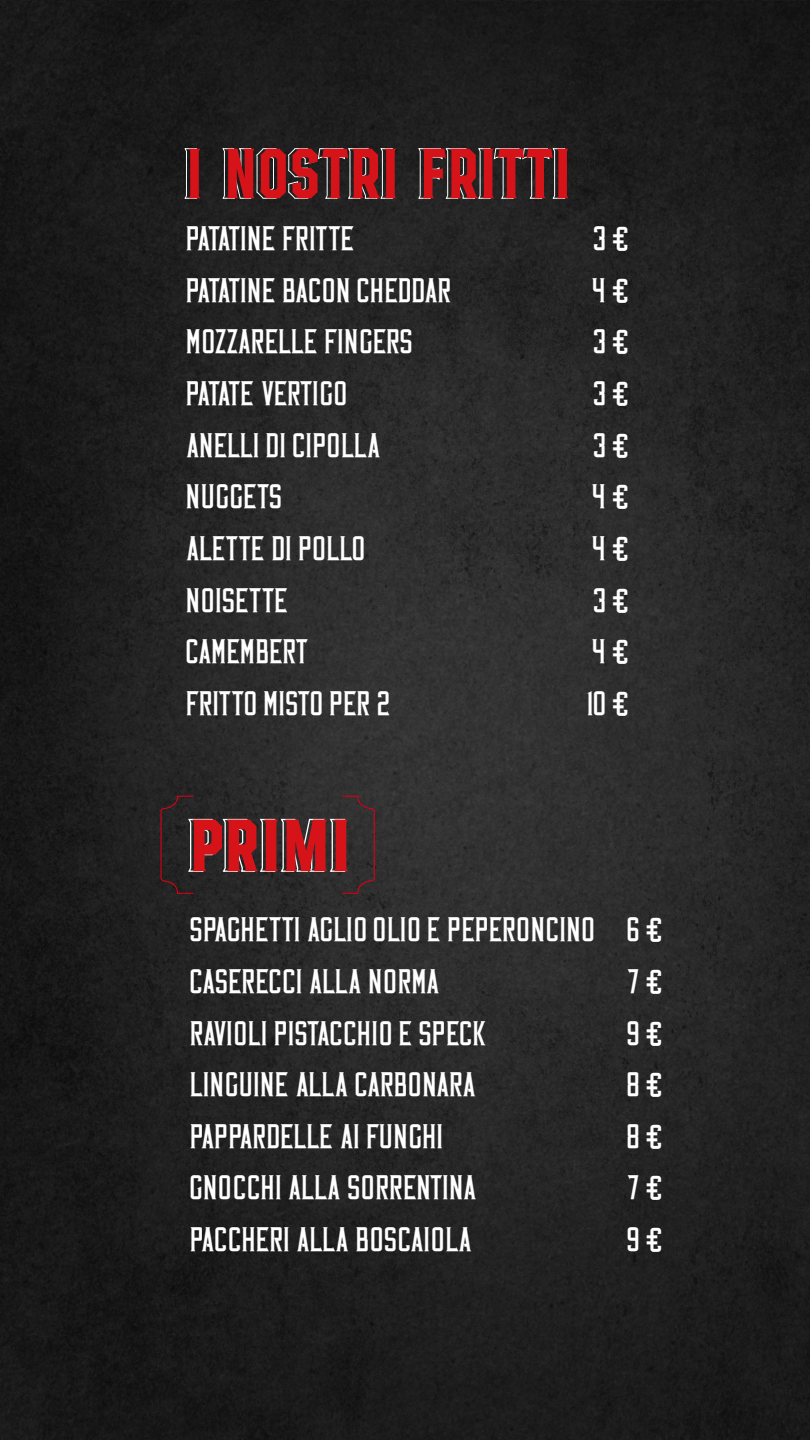
<style>
.page{position:relative;width:810px;height:1440px;background:#fff}
.page>*{position:absolute;margin:0;border:0;box-sizing:border-box;transform-origin:0 0}
.t1{font:81.97px "Evanston Alehouse Medium 1826";color:#d61319}
.t2{font:70.8px "Evanston Alehouse Medium 1826";color:#d61319}
.t3{font:34.42px/51.7px "Vintage Whiskey";letter-spacing:-.01em;color:#fff}
</style>
<div class="page">
<img style="left:0;top:0;width:810px;height:1440px">
<svg style="left:184px;top:148px;width:14px;height:51px"></svg>
<svg style="left:222px;top:148px;width:172px;height:51px;background:#3d3d3d"></svg>
<svg style="left:418px;top:148px;width:148px;height:51px;background:#3d3d3d"></svg>
<svg style="left:160px;top:795px;width:215px;height:99px;background:#393536"></svg>
<h2 class="t2" style="left:186px;top:130px;width:387px">I NOSTRI FRITTI</h2>
<p class="t3" style="left:186px;top:213px;width:267px">PATATINE FRITTE<br>PATATINE BACON CHEDDAR<br>MOZZARELLE FINGERS<br>PATATE VERTIGO<br>ANELLI DI CIPOLLA<br>NUGGETS<br>ALETTE DI POLLO<br>NOISETTE<br>CAMEMBERT<br>FRITTO MISTO PER 2</p>
<p class="t3" style="left:586px;top:213px;width:44px;text-align:justify">3 € 4 € 3 € 3 € 3 € 4 € 4 € 3 € 4 € 10 €</p>
<h1 class="t1" style="left:189px;top:792px;width:164px">primi</h1>
<p class="t3" style="left:190px;top:904px;width:406px">SPAGHETTI AGLIO OLIO E PEPERONCINO<br>CASERECCI ALLA NORMA<br>RAVIOLI PISTACCHIO E SPECK<br>LINGUINE ALLA CARBONARA<br>PAPPARDELLE AI FUNGHI<br>GNOCCHI ALLA SORRENTINA<br>PACCHERI ALLA BOSCAIOLA</p>
<p class="t3" style="left:627px;top:904px;width:37px;text-align:justify">6 € 7 € 9 € 8 € 8 € 7 € 9 €</p>
</div>
